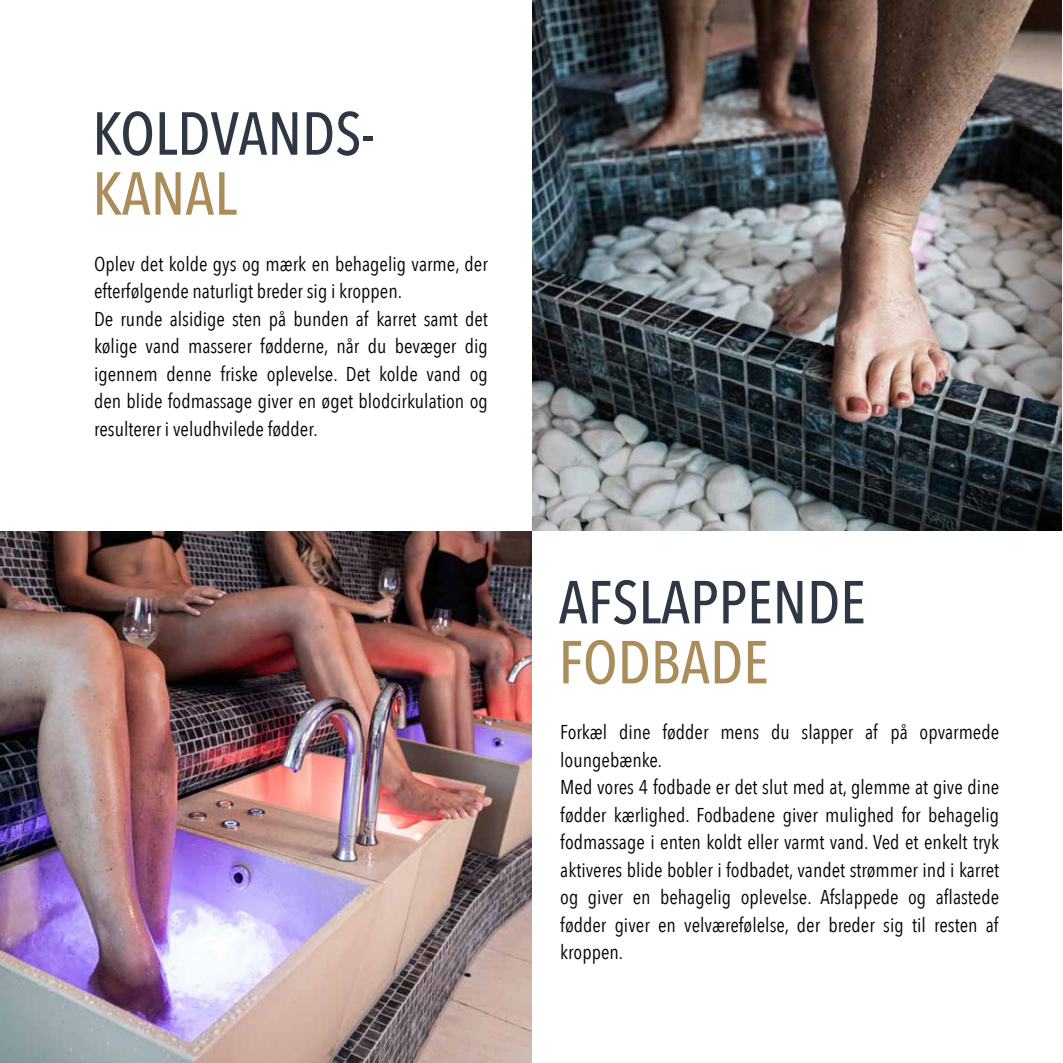
<style>
.page{position:relative;width:1063px;height:1063px;background:#fff}
.page>*{position:absolute;margin:0;border:0;box-sizing:border-box;transform-origin:0 0}
.t1{font:500 60px "Avenir Next Condensed";color:#2e3845}
.t2{font:500 60px "Avenir Next Condensed";color:#aa8d5b}
.t3{font:20px/27.5px "Avenir Next Condensed";color:#020203}
</style>
<div class="page">
<img style="left:0;top:531px;width:531px;height:532px">
<img style="left:533px;top:0;width:529px;height:530px">
<h1 class="t1" style="left:92px;top:99px;width:284px">KOLDVANDS-</h1>
<h1 class="t2" style="left:92px;top:159px;width:146px">KANAL</h1>
<p class="t3" style="left:94px;top:252px;width:395px">Oplev det kolde gys og mærk en behagelig varme, der efterfølgende naturligt breder sig i kroppen.<br>De runde alsidige sten på bunden af karret samt det kølige vand masserer fødderne, når du bevæger dig igennem denne friske oplevelse. Det kolde vand og den blide fodmassage giver en øget blodcirkulation og resulterer i veludhvilede fødder.</p>
<h1 class="t1" style="left:559px;top:568px;width:309px">AFSLAPPENDE</h1>
<h1 class="t2" style="left:559px;top:628px;width:212px">FODBADE</h1>
<p class="t3" style="left:560px;top:720px;width:441px">Forkæl dine fødder mens du slapper af på opvarmede loungebænke.<br>Med vores 4 fodbade er det slut med at, glemme at give dine fødder kærlighed. Fodbadene giver mulighed for behagelig fodmassage i enten koldt eller varmt vand. Ved et enkelt tryk aktiveres blide bobler i fodbadet, vandet strømmer ind i karret og giver en behagelig oplevelse. Afslappede og aflastede fødder giver en velværefølelse, der breder sig til resten af kroppen.</p>
</div>
